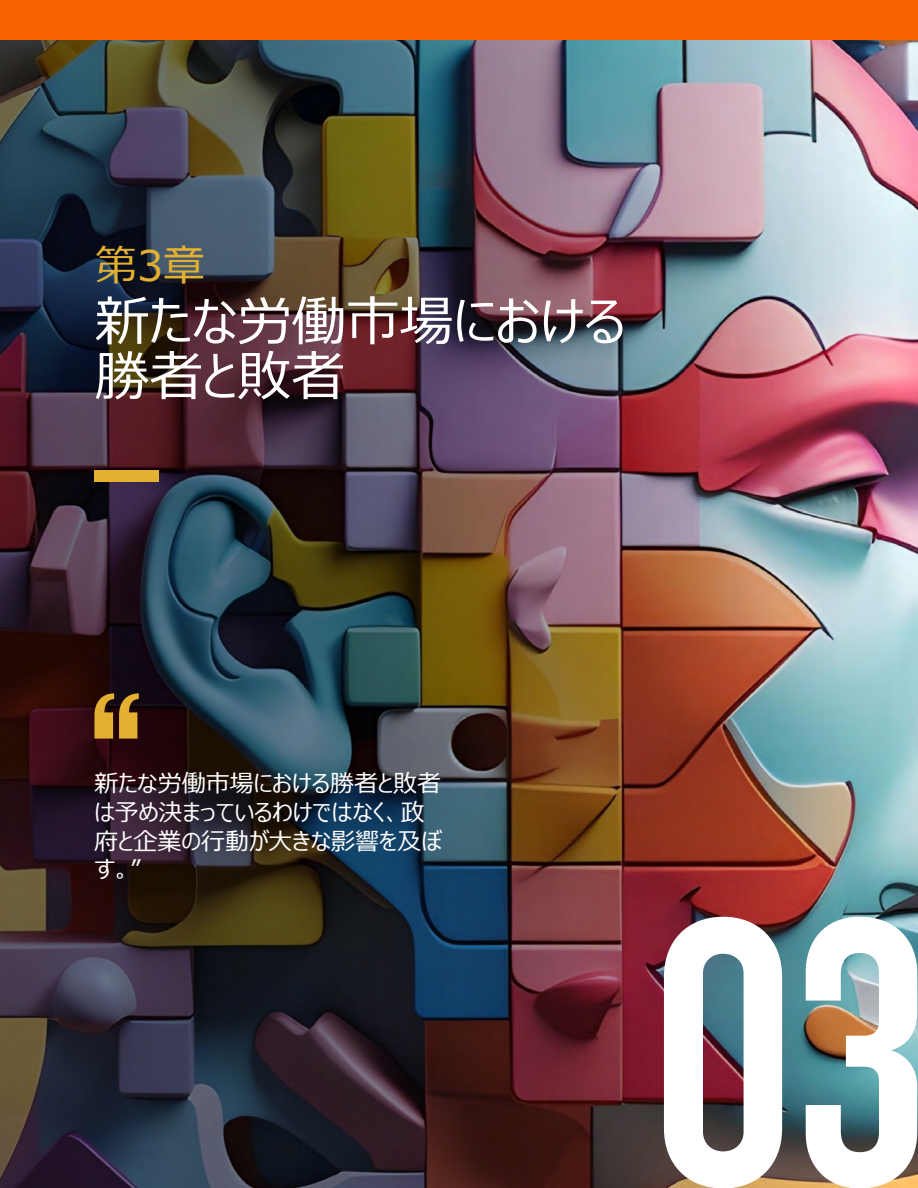
<style>
.page{position:relative;width:918px;height:1188px;background:#fff}
.page>*{position:absolute;margin:0;border:0;box-sizing:border-box;transform-origin:0 0}
.t1{font:393.75px "Knockout 48 Featherweight";color:#fff}
.t2{font:221.4px "Knockout 48 Featherweight";color:#e4b031}
.Chapter_Title{font:54px/55.1px "Meiryo UI";color:#fff}
.Chapter_Title-2{font:42px "Meiryo UI";color:#e4b031}
.t3{font:24px/28.8px "Meiryo UI";color:#fff}
</style>
<div class="page">
<img style="left:894px;top:39px;width:24px;height:1149px">
<img style="left:0;top:39px;width:894px;height:1149px">
<div style="left:0;top:0;width:918px;height:39px;background:#f86400"></div>
<div style="left:94px;top:470px;width:65px;height:11px;background:#e4b031"></div>
<p class="Chapter_Title-2" style="left:95px;top:237px;width:112px">第3章</p>
<p class="Chapter_Title" style="left:95px;top:297px;width:532px">新たな労働市場における勝者と敗者</p>
<p class="t2" style="left:88px;top:633px;width:57px">“</p>
<p class="t3" style="left:94px;top:770px;width:349px">新たな労働市場における勝者と敗者は予め決まっているわけではなく、政府と企業の行動が大きな影響を及ぼす。”</p>
<p class="t1" style="left:651px;top:813px;width:279px">03</p>
</div>
